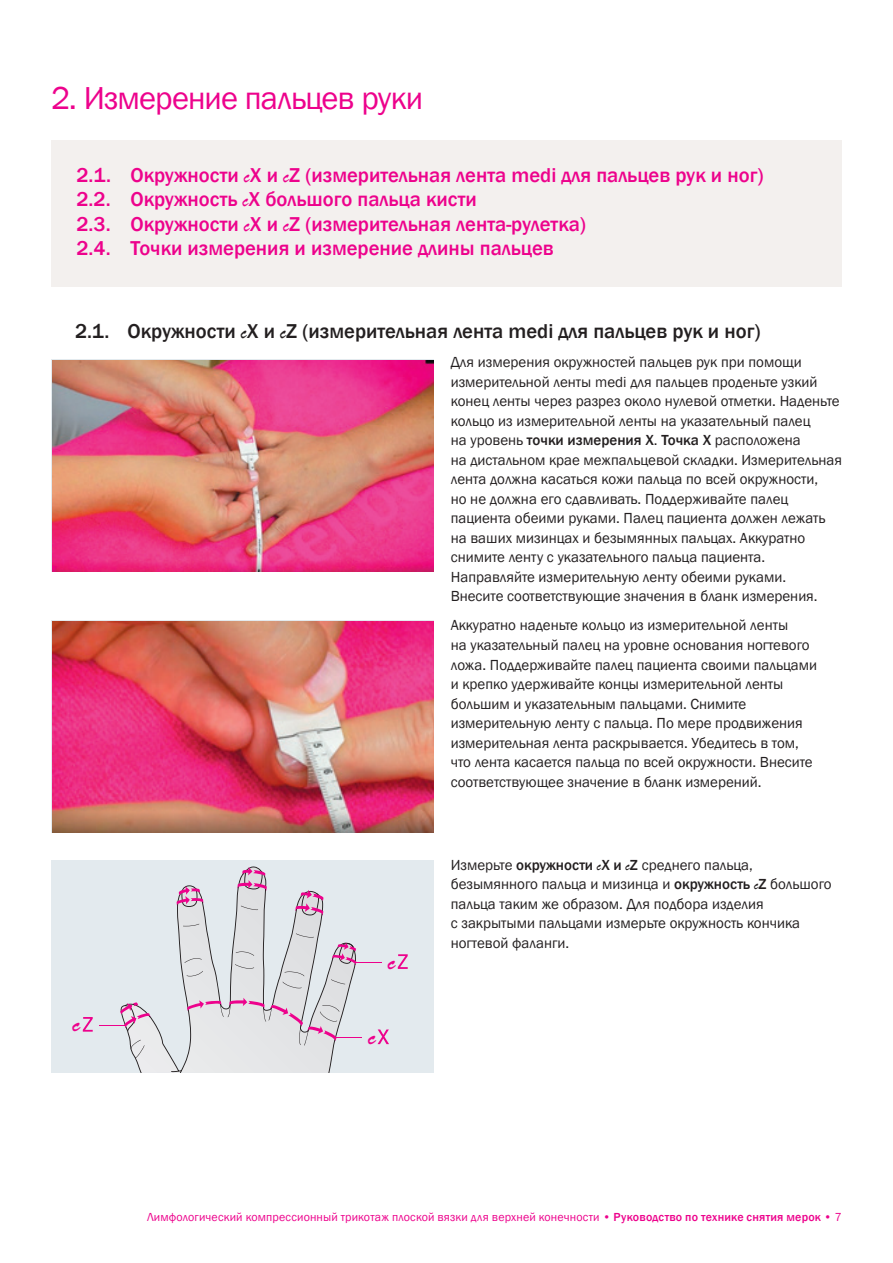
<style>
.page{position:relative;width:893px;height:1263px;background:#fff}
.page>*{position:absolute;margin:0;border:0;box-sizing:border-box;transform-origin:0 0}
.t1{font:32.7px "Franklin Gothic";letter-spacing:-.025em;color:#ed028c}
.t2{font:21.45px "Brush Script Std";color:#ed028c}
.t3{font:500 20.7px/24.5px "Franklin Gothic";color:#ed028c}
.t4{font:500 20.7px "Franklin Gothic";color:#231f20}
.t5{font:15px/19.5px "Franklin Gothic";color:#231f20}
.t6{font:12px "Franklin Gothic";letter-spacing:.015em;color:#ed028c}
.s1{font-family:"Brush Script";font-weight:400}
.s2{font-weight:500}
.s3{font-family:"Brush Script"}
</style>
<div class="page">
<div style="left:51px;top:140px;width:791px;height:146px;background:#f3f0ee"></div>
<img style="left:52px;top:360px;width:382px;height:211px">
<img style="left:52px;top:621px;width:382px;height:212px">
<div style="left:51px;top:860px;width:383px;height:213px;background:#e3eaee"></div>
<svg style="left:127px;top:866px;width:229px;height:207px"></svg>
<svg style="left:171px;top:1070px;width:11px;height:3px"></svg>
<svg style="left:183px;top:924px;width:16px;height:2px"></svg>
<svg style="left:241px;top:906px;width:17px;height:4px"></svg>
<svg style="left:296px;top:933px;width:18px;height:4px"></svg>
<svg style="left:331px;top:979px;width:14px;height:5px"></svg>
<svg style="left:184px;top:958px;width:18px;height:5px"></svg>
<svg style="left:187px;top:971px;width:16px;height:5px"></svg>
<svg style="left:236px;top:951px;width:18px;height:5px"></svg>
<svg style="left:235px;top:964px;width:19px;height:5px"></svg>
<svg style="left:284px;top:971px;width:20px;height:5px"></svg>
<svg style="left:282px;top:982px;width:20px;height:6px"></svg>
<svg style="left:131px;top:1040px;width:14px;height:18px"></svg>
<svg style="left:83px;top:1017px;width:10px;height:15px"></svg>
<svg style="left:177px;top:886px;width:26px;height:21px"></svg>
<svg style="left:237px;top:867px;width:30px;height:25px"></svg>
<svg style="left:295px;top:890px;width:28px;height:26px"></svg>
<svg style="left:99px;top:1002px;width:51px;height:29px"></svg>
<svg style="left:398px;top:954px;width:10px;height:15px"></svg>
<svg style="left:378px;top:1029px;width:11px;height:15px"></svg>
<svg style="left:187px;top:998px;width:175px;height:47px"></svg>
<svg style="left:332px;top:942px;width:49px;height:24px"></svg>
<h1 class="t1" style="left:51px;top:77px;width:374px">2. Измерение пальцев руки</h1>
<h3 class="t3" style="left:77px;top:163px;width:688px">2.1. Окружности <span class="s1">c</span>X и <span class="s1">c</span>Z (измерительная лента medi для пальцев рук и ног)<br>2.2. Окружность <span class="s1">c</span>X большого пальца кисти<br>2.3. Окружности <span class="s1">c</span>X и <span class="s1">c</span>Z (измерительная лента-рулетка)<br>2.4. Точки измерения и измерение длины пальцев</h3>
<h3 class="t4" style="left:75px;top:318px;width:687px">2.1. Окружности <span class="s1">c</span>X и <span class="s1">c</span>Z (измерительная лента medi для пальцев рук и ног)</h3>
<p class="t5" style="left:451px;top:353px;width:393px">Для измерения окружностей пальцев рук при помощи измерительной ленты medi для пальцев проденьте узкий конец ленты через разрез около нулевой отметки. Наденьте кольцо из измерительной ленты на указательный палец<br>на уровень <span class="s2">точки измерения X</span>. <span class="s2">Точка X</span> расположена<br>на дистальном крае межпальцевой складки. Измерительная лента должна касаться кожи пальца по всей окружности,<br>но не должна его сдавливать. Поддерживайте палец пациента обеими руками. Палец пациента должен лежать на ваших мизинцах и безымянных пальцах. Аккуратно снимите ленту с указательного пальца пациента.<br>Направляйте измерительную ленту обеими руками.<br>Внесите соответствующие значения в бланк измерения.</p>
<p class="t5" style="left:451px;top:616px;width:368px">Аккуратно наденьте кольцо из измерительной ленты<br>на указательный палец на уровне основания ногтевого ложа. Поддерживайте палец пациента своими пальцами и крепко удерживайте концы измерительной ленты большим и указательным пальцами. Снимите измерительную ленту с пальца. По мере продвижения измерительная лента раскрывается. Убедитесь в том, что лента касается пальца по всей окружности. Внесите соответствующее значение в бланк измерений.</p>
<h2 class="t2" style="left:73px;top:1012px;width:9px">c</h2>
<h2 class="t2" style="left:388px;top:950px;width:9px">c</h2>
<h2 class="t2" style="left:368px;top:1025px;width:9px">c</h2>
<p class="t5" style="left:451px;top:855px;width:382px">Измерьте <span class="s2">окружности</span> <span class="s3">c</span><span class="s2">Х и</span> <span class="s3">c</span><span class="s2">Z</span> среднего пальца, безымянного пальца и мизинца и <span class="s2">окружность</span> <span class="s3">c</span><span class="s2">Z</span> большого пальца таким же образом. Для подбора изделия<br>с закрытыми пальцами измерьте окружность кончика ногтевой фаланги.</p>
<p class="t6" style="left:147px;top:1210px;width:696px">Лимфологический компрессионный трикотаж плоской вязки для верхней конечности <span class="s2">• Руководство по технике снятия мерок •</span> 7</p>
</div>
